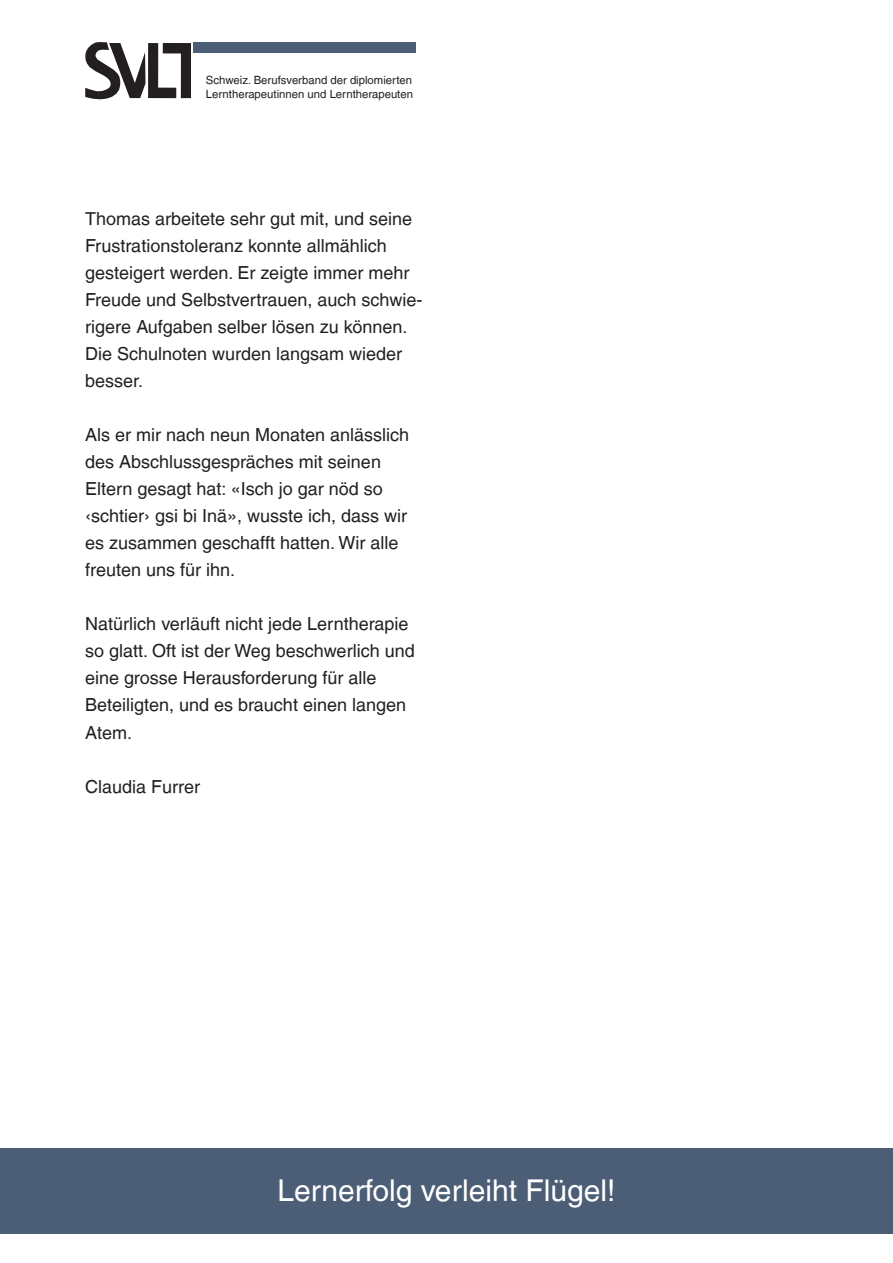
<style>
.page{position:relative;width:893px;height:1263px;background:#fff}
.page>*{position:absolute;margin:0;border:0;box-sizing:border-box;transform-origin:0 0}
.t1{font:30px "Helvetica LT";color:#fff}
.t2{font:18px/27px "Helvetica LT";color:#231f20}
.t3{font:11.4px/13.6px "Helvetica LT";color:#231f20}
</style>
<div class="page">
<div style="left:0;top:1148px;width:893px;height:85px;background:#4c5e76"></div>
<svg style="left:85px;top:43px;width:106px;height:57px"></svg>
<div style="left:193px;top:43px;width:223px;height:10px;background:#4c5e76"></div>
<p class="t3" style="left:206px;top:74px;width:209px">Schweiz. Berufsverband der diplomierten<br>Lerntherapeutinnen und Lerntherapeuten</p>
<p class="t2" style="left:85px;top:206px;width:339px">Thomas arbeitete sehr gut mit, und seine Frustrationstoleranz konnte allmählich gesteigert werden. Er zeigte immer mehr Freude und Selbstvertrauen, auch schwie&shy;rigere Aufgaben selber lösen zu können.<br>Die Schulnoten wurden langsam wieder besser.</p>
<p class="t3" style="left:206px;top:293px;width:209px">Lerntherapeutinnen und Lerntherapeuten</p>
<p class="t2" style="left:85px;top:422px;width:326px">Als er mir nach neun Monaten anlässlich des Abschlussgespräches mit seinen Eltern gesagt hat: «Isch jo gar nöd so ‹schtier› gsi bi Inä», wusste ich, dass wir es zusammen geschafft hatten. Wir alle freuten uns für ihn.</p>
<p class="t2" style="left:85px;top:611px;width:331px">Natürlich verläuft nicht jede Lerntherapie so glatt. Oft ist der Weg beschwerlich und eine grosse Herausforderung für alle Beteiligten, und es braucht einen langen Atem.</p>
<p class="t2" style="left:85px;top:773px;width:117px">Claudia Furrer</p>
<h1 class="t1" style="left:277px;top:1173px;width:340px">Lernerfolg verleiht Flügel!</h1>
</div>
